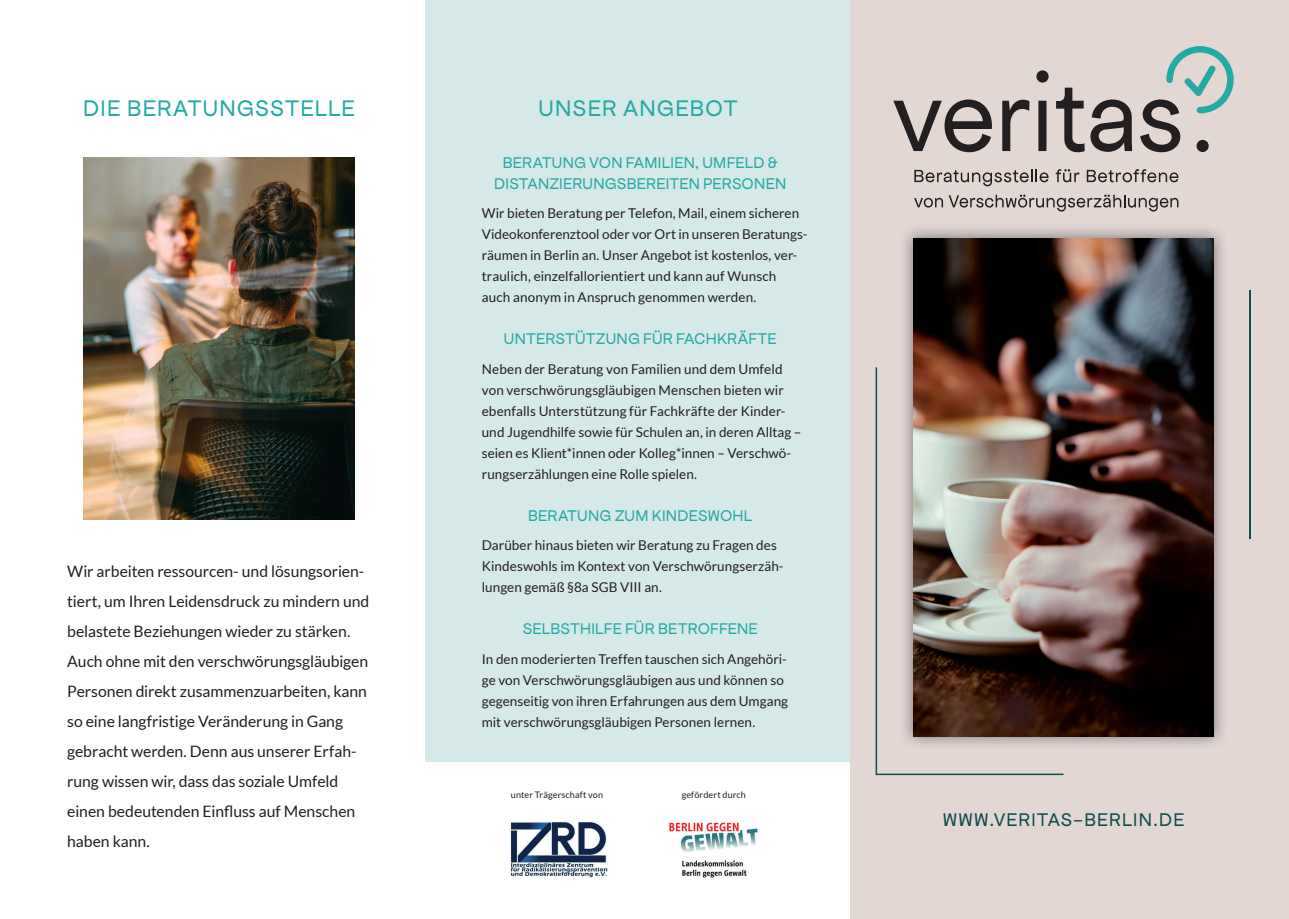
<style>
.page{position:relative;width:1289px;height:919px;background:#fff}
.page>*{position:absolute;margin:0;border:0;box-sizing:border-box;transform-origin:0 0}
.t1{font:24px "Apfel Grotezk";letter-spacing:.05em;color:#24aaa5}
.t2{font:19.5px "Apfel Grotezk";letter-spacing:.06em;color:#104e4c}
.t3{font:16.5px/21px "Apfel Grotezk";letter-spacing:.015em;color:#24aaa5;text-align:center}
.t4{font:15.75px/30px "Lato";letter-spacing:-.005em;color:#231f20}
.t5{font:13.5px/21px "Lato";letter-spacing:.005em;color:#231f20}
.t6{font:9px "Lato";letter-spacing:.015em;color:#231f20}
</style>
<div class="page">
<div style="left:425px;top:0;width:425px;height:761px;background:#d6e9e9"></div>
<div style="left:850px;top:0;width:438px;height:918px;background:#e3d7d4"></div>
<svg style="left:893px;top:46px;width:340px;height:106px"></svg>
<svg style="left:914px;top:169px;width:134px;height:17px"></svg>
<svg style="left:1055px;top:169px;width:24px;height:13px"></svg>
<svg style="left:1086px;top:169px;width:92px;height:13px"></svg>
<svg style="left:914px;top:194px;width:264px;height:17px"></svg>
<img style="left:83px;top:157px;width:272px;height:362px">
<svg style="left:875px;top:367px;width:188px;height:408px"></svg>
<img style="left:669px;top:822px;width:89px;height:56px">
<hr style="left:1249px;top:290px;width:1px;height:249px;background:#104e4c">
<img style="left:511px;top:821px;width:97px;height:56px">
<img style="left:899px;top:229px;width:324px;height:521px">
<img style="left:913px;top:238px;width:300px;height:498px">
<h1 class="t1" style="left:83px;top:96px;width:273px">DIE BERATUNGSSTELLE</h1>
<h1 class="t1" style="left:538px;top:96px;width:201px">UNSER ANGEBOT</h1>
<p class="t4" style="left:67px;top:555px;width:304px">Wir arbeiten ressourcen- und lösungsorien&shy;tiert, um Ihren Leidensdruck zu mindern und be lastete Beziehungen wieder zu stärken.<br>Auch ohne mit den verschwörungsgläubigen Personen direkt zusammenzuarbeiten, kann so eine langfristige Veränderung in Gang gebracht werden. Denn aus unserer Erfah&shy;rung wissen wir, dass das soziale Umfeld einen bedeutenden Einfluss auf Menschen haben kann.</p>
<p class="t3" style="left:494px;top:152px;width:293px">BERATUNG VON FAMILIEN, UMFELD &amp;<br>DISTANZIERUNGSBEREITEN PERSONEN</p>
<p class="t5" style="left:482px;top:203px;width:327px">Wir bieten Beratung per Telefon, Mail, einem sicheren Videokonferenztool oder vor Ort in unseren Beratungs&shy;räumen in Berlin an. Unser Angebot ist kostenlos, ver&shy;traulich, einzelfallorientiert und kann auf Wunsch auch anonym in Anspruch genommen werden.</p>
<p class="t3" style="left:504px;top:329px;width:274px">UNTERSTÜTZUNG FÜR FACHKRÄFTE</p>
<p class="t5" style="left:482px;top:358px;width:321px">Neben der Beratung von Familien und dem Umfeld von verschwörungsgläubigen Menschen bieten wir ebenfalls Unterstützung für Fachkräfte der Kinder&shy;und Jugendhilfe sowie für Schulen an, in deren Alltag – seien es Klient*innen oder Kolleg*innen – Verschwö&shy;rungserzählungen eine Rolle spielen.</p>
<p class="t3" style="left:528px;top:505px;width:226px">BERATUNG ZUM KINDESWOHL</p>
<p class="t5" style="left:482px;top:535px;width:303px">Darüber hinaus bieten wir Beratung zu Fragen des<br>Kindeswohls im Kontext von Verschwörungserzäh&shy;lungen gemäß §8a SGB VIII an.</p>
<p class="t3" style="left:522px;top:619px;width:236px">SELBSTHILFE FÜR BETROFFENE</p>
<p class="t5" style="left:482px;top:648px;width:308px">In den moderierten Treffen tauschen sich Angehöri&shy;ge von Verschwörungsgläubigen aus und können so gegenseitig von ihren Erfahrungen aus dem Umgang mit verschwörungs gläubigen Personen lernen.</p>
<p class="t6" style="left:511px;top:789px;width:94px">unter Trägerschaft von</p>
<p class="t6" style="left:681px;top:789px;width:66px">gefördert durch</p>
<h2 class="t2" style="left:942px;top:809px;width:243px">WWW.VERITAS-BERLIN.DE</h2>
</div>
